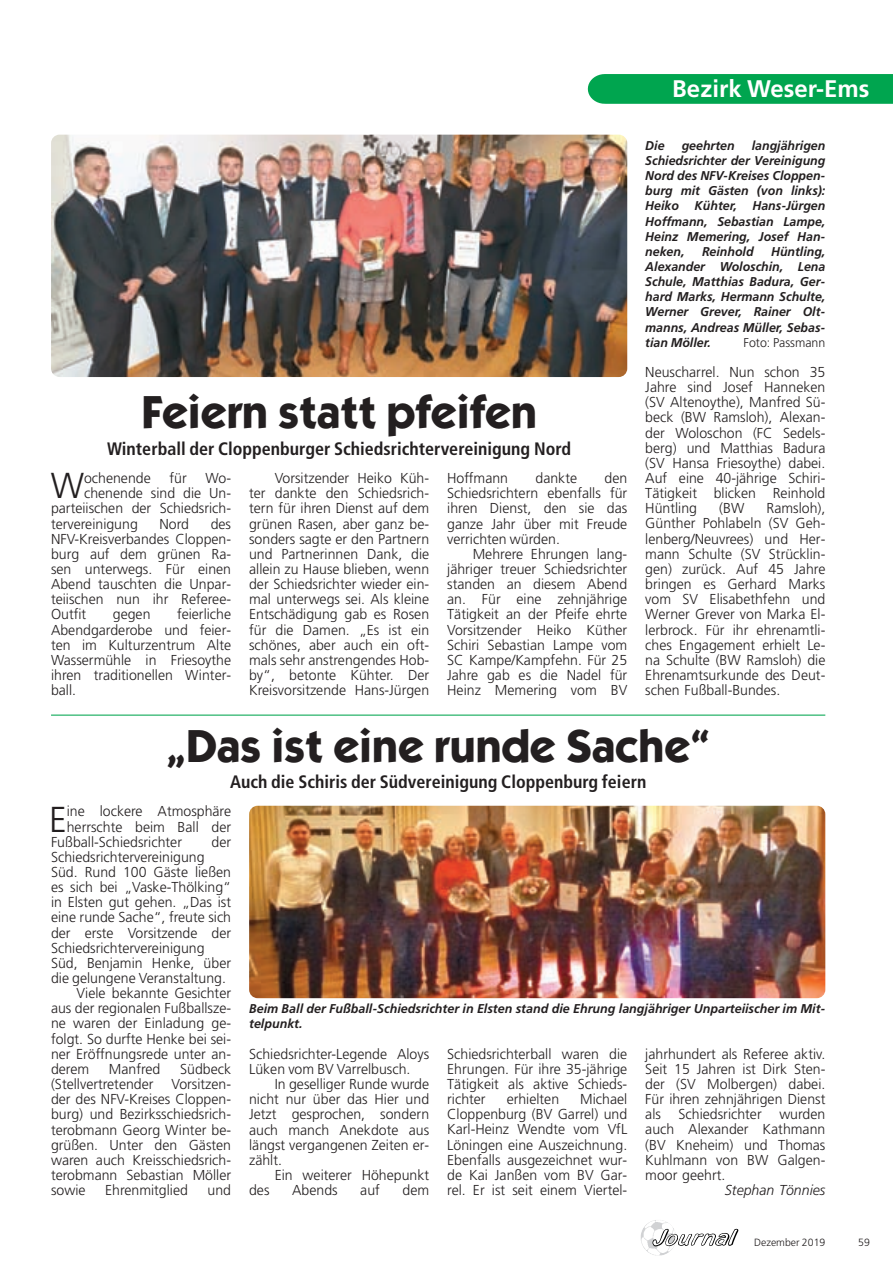
<style>
.page{position:relative;width:893px;height:1263px;background:#fff}
.page>*{position:absolute;margin:0;border:0;box-sizing:border-box;transform-origin:0 0}
.t1{font:700 46.5px "Itc Kabel";color:#231f20}
.t2{font:300 36px "Frutiger";color:#231f20}
.t3{font:700 24px "Frutiger";color:#fff}
.t4{font:700 condensed 18px "Frutiger";color:#231f20}
.t5{font:300 14.4px/15.1px "Frutiger";color:#231f20;text-align:justify}
.t6{font:italic 300 14.4px "Frutiger";color:#231f20}
.t7{font:italic 700 12.75px/15.1px "Frutiger";color:#231f20;text-align:justify}
.t8{font:300 12.75px "Frutiger";color:#231f20}
.t9{font:300 10.5px "Frutiger";color:#231f20}
</style>
<div class="page">
<img style="left:640px;top:1220px;width:34px;height:36px">
<svg style="left:652px;top:1229px;width:86px;height:18px"></svg>
<svg style="left:588px;top:74px;width:304px;height:30px;background:#05a652"></svg>
<img style="left:249px;top:806px;width:576px;height:192px">
<img style="left:51px;top:135px;width:576px;height:242px">
<hr style="left:51px;top:715px;width:774px;height:1px;background:#00a54f">
<h3 class="t3" style="left:672px;top:74px;width:198px">Bezirk Weser-Ems</h3>
<p class="t7" style="left:645px;top:139px;width:181px;text-indent:106px">langjährigen Schiedsrichter der Vereinigung Nord des NFV-Kreises Cloppen&shy;burg mit Gästen (von links):<br>Heiko Kühter, Hans-Jürgen Hoffmann, Sebastian Lampe, Heinz Memering, Josef Han&shy;neken,</p>
<p class="t7" style="left:645px;top:139px;width:21px">Die</p>
<p class="t7" style="left:681px;top:139px;width:54px">geehrten</p>
<p class="t7" style="left:645px;top:245px;width:181px;text-indent:126px">Hüntling, Alexander Woloschin, Lena Schule, Matthias Badura, Ger&shy;hard Marks, Hermann Schulte, Werner Grever, Rainer Olt&shy;manns, Andreas Müller, Sebas&shy;tian Möller.</p>
<p class="t7" style="left:702px;top:245px;width:53px">Reinhold</p>
<p class="t8" style="left:743px;top:335px;width:83px">Foto: Passmann</p>
<p class="t5" style="left:645px;top:365px;width:181px">Neuscharrel. Nun schon 35<br>Jahre sind Josef Hanneken (SV Altenoythe), Manfred Sü&shy;beck (BW Ramsloh), Alexan&shy;der Woloschon (FC Sedels&shy;berg) und Matthias Badura (SV Hansa Friesoythe) dabei.<br>Auf eine 40-jährige Schiri-Tätigkeit blicken Reinhold Hüntling</p>
<h1 class="t1" style="left:141px;top:395px;width:397px">Feiern statt pfeifen</h1>
<p class="t4" style="left:107px;top:442px;width:465px">Winterball der Cloppenburger Schiedsrichtervereinigung Nord</p>
<p class="t5" style="left:249px;top:471px;width:181px;text-indent:26px">Vorsitzender Heiko Küh&shy;ter dankte den Schiedsrich&shy;tern für ihren Dienst auf dem grünen Rasen, aber ganz be&shy;sonders sagte er den Partnern und Partnerinnen Dank, die allein zu Hause blieben, wenn der Schiedsrichter wieder ein&shy;mal unterwegs sei. Als kleine Entschädigung gab es Rosen für die Damen. „Es ist ein schönes, aber auch ein oft&shy;mals sehr anstrengendes Hob&shy;by“, betonte Kühter. Der Kreisvorsitzende Hans-Jürgen</p>
<p class="t5" style="left:447px;top:471px;width:62px">Hoffmann</p>
<p class="t5" style="left:535px;top:471px;width:43px">dankte</p>
<h2 class="t2" style="left:51px;top:465px;width:35px">W</h2>
<p class="t5" style="left:84px;top:471px;width:68px">ochenende</p>
<p class="t5" style="left:169px;top:471px;width:19px">für</p>
<p class="t5" style="left:205px;top:471px;width:27px">Wo-</p>
<p class="t5" style="left:447px;top:471px;width:181px;text-indent:157px">den Schiedsrichtern ebenfalls für ihren Dienst, den sie das ganze Jahr über mit Freude verrichten würden.</p>
<p class="t5" style="left:447px;top:546px;width:181px;text-indent:26px">Mehrere Ehrungen lang&shy;jähriger treuer Schiedsrichter standen an diesem Abend an. Für eine zehnjährige Tätigkeit an der Pfeife ehrte Vorsitzender Heiko Küther Schiri Sebastian Lampe vom SC Kampe/Kampfehn. Für 25<br>Jahre gab es die Nadel für Heinz Memering vom BV</p>
<p class="t5" style="left:84px;top:486px;width:148px">chenende sind die Un-</p>
<p class="t5" style="left:51px;top:501px;width:181px">parteiischen der Schiedsrich-</p>
<p class="t5" style="left:51px;top:516px;width:88px">tervereinigung</p>
<p class="t5" style="left:159px;top:516px;width:31px">Nord</p>
<p class="t5" style="left:645px;top:501px;width:181px;text-indent:121px">Ramsloh), Günther Pohlabeln (SV Geh&shy;lenberg/Neuvrees) und Her&shy;mann Schulte (SV Strücklin&shy;gen) zurück. Auf 45 Jahre bringen es Gerhard Marks vom SV Elisabethfehn und Werner Grever von Marka El&shy;lerbrock. Für ihr ehrenamtli&shy;ches Engagement erhielt Le&shy;na Schulte (BW Ramsloh) die Ehrenamtsurkunde des Deut&shy;schen Fußball-Bundes.</p>
<h1 class="t1" style="left:165px;top:728px;width:547px">„Das ist eine runde Sache“</h1>
<p class="t4" style="left:230px;top:775px;width:417px">Auch die Schiris der Südvereinigung Cloppenburg feiern</p>
<p class="t5" style="left:719px;top:501px;width:27px">(BW</p>
<p class="t5" style="left:51px;top:516px;width:181px;text-indent:160px">des NFV-Kreisverbandes Cloppen&shy;burg auf dem grünen Ra&shy;sen unterwegs. Für einen Abend tauschten die Unpar&shy;teiischen nun ihr Referee-Outfit</p>
<p class="t5" style="left:51px;top:607px;width:181px;text-indent:126px">feierliche Abendgarderobe und feier&shy;ten im Kulturzentrum Alte Wassermühle in Friesoythe ihren traditionellen Winter&shy;ball.</p>
<p class="t5" style="left:113px;top:607px;width:39px">gegen</p>
<h2 class="t2" style="left:49px;top:799px;width:19px">E</h2>
<p class="t5" style="left:67px;top:804px;width:166px">ine lockere Atmosphäre</p>
<p class="t5" style="left:67px;top:819px;width:166px">herrschte beim Ball der</p>
<p class="t5" style="left:51px;top:834px;width:132px">Fußball-Schiedsrichter</p>
<p class="t5" style="left:211px;top:834px;width:21px">der</p>
<p class="t5" style="left:51px;top:850px;width:155px">Schiedsrichtervereinigung</p>
<p class="t5" style="left:51px;top:865px;width:181px">Süd. Rund 100 Gäste ließen</p>
<p class="t5" style="left:51px;top:880px;width:181px">es sich bei „Vaske-Thölking“</p>
<p class="t5" style="left:51px;top:895px;width:181px">in Elsten gut gehen. „Das ist</p>
<p class="t5" style="left:51px;top:910px;width:181px">eine runde Sache“, freute sich</p>
<p class="t5" style="left:51px;top:925px;width:181px">der erste Vorsitzende der</p>
<p class="t5" style="left:51px;top:940px;width:155px">Schiedsrichtervereinigung</p>
<p class="t5" style="left:51px;top:956px;width:181px">Süd, Benjamin Henke, über</p>
<p class="t5" style="left:51px;top:971px;width:176px">die gelungene Veranstaltung.</p>
<p class="t5" style="left:77px;top:986px;width:156px">Viele bekannte Gesichter</p>
<p class="t5" style="left:51px;top:1001px;width:181px">aus der regionalen Fußballsze-</p>
<p class="t5" style="left:51px;top:1016px;width:181px">ne waren der Einladung ge-</p>
<p class="t5" style="left:51px;top:1031px;width:181px">folgt. So durfte Henke bei sei-</p>
<p class="t5" style="left:51px;top:1046px;width:181px">ner Eröffnungsrede unter an-</p>
<p class="t5" style="left:51px;top:1062px;width:40px">derem</p>
<p class="t5" style="left:109px;top:1062px;width:53px">Manfred</p>
<p class="t5" style="left:51px;top:1062px;width:181px;text-indent:129px">Südbeck (Stellvertretender Vorsitzen&shy;der des NFV-Kreises Cloppen&shy;burg) und Bezirksschiedsrich&shy;terobmann Georg Winter be&shy;grüßen. Unter den Gästen waren auch Kreisschiedsrich&shy;terobmann Sebastian Möller sowie</p>
<p class="t5" style="left:105px;top:1183px;width:84px">Ehrenmitglied</p>
<p class="t5" style="left:207px;top:1183px;width:25px">und</p>
<p class="t7" style="left:249px;top:1002px;width:578px">Beim Ball der Fußball-Schiedsrichter in Elsten stand die Ehrung langjähriger Unparteiischer im Mit&shy;telpunkt.</p>
<p class="t5" style="left:249px;top:1046px;width:181px">Schiedsrichter-Legende Aloys<br>Lüken vom BV Varrelbusch.</p>
<p class="t5" style="left:249px;top:1077px;width:181px;text-indent:26px">In geselliger Runde wurde nicht nur über das Hier und Jetzt gesprochen, sondern auch manch Anekdote aus längst vergangenen Zeiten er&shy;zählt.</p>
<p class="t5" style="left:275px;top:1168px;width:156px">Ein weiterer Höhepunkt</p>
<p class="t5" style="left:249px;top:1183px;width:22px">des</p>
<p class="t5" style="left:292px;top:1183px;width:47px">Abends</p>
<p class="t5" style="left:360px;top:1183px;width:21px">auf</p>
<p class="t5" style="left:402px;top:1183px;width:28px">dem</p>
<p class="t5" style="left:447px;top:1046px;width:181px">Schiedsrichterball waren die Ehrungen. Für ihre 35-jährige Tätigkeit als aktive Schieds&shy;richter</p>
<p class="t5" style="left:447px;top:1092px;width:181px;text-indent:133px">Michael Cloppenburg (BV Garrel) und Karl-Heinz Wendte vom VfL Löningen eine Auszeichnung.<br>Ebenfalls ausgezeichnet wur&shy;de Kai Janßen vom BV Gar&shy;rel. Er ist seit einem Viertel-</p>
<p class="t5" style="left:506px;top:1092px;width:54px">erhielten</p>
<p class="t5" style="left:645px;top:1046px;width:182px">jahrhundert als Referee aktiv.<br>Seit 15 Jahren ist Dirk Sten&shy;der (SV Molbergen) dabei.<br>Für ihren zehnjährigen Dienst als Schiedsrichter wurden auch Alexander Kathmann (BV Kneheim) und Thomas Kuhlmann von BW Galgen&shy;moor geehrt.</p>
<p class="t6" style="left:725px;top:1184px;width:102px">Stephan Tönnies</p>
<p class="t9" style="left:754px;top:1237px;width:73px">Dezember 2019</p>
<p class="t9" style="left:858px;top:1237px;width:13px">59</p>
</div>
